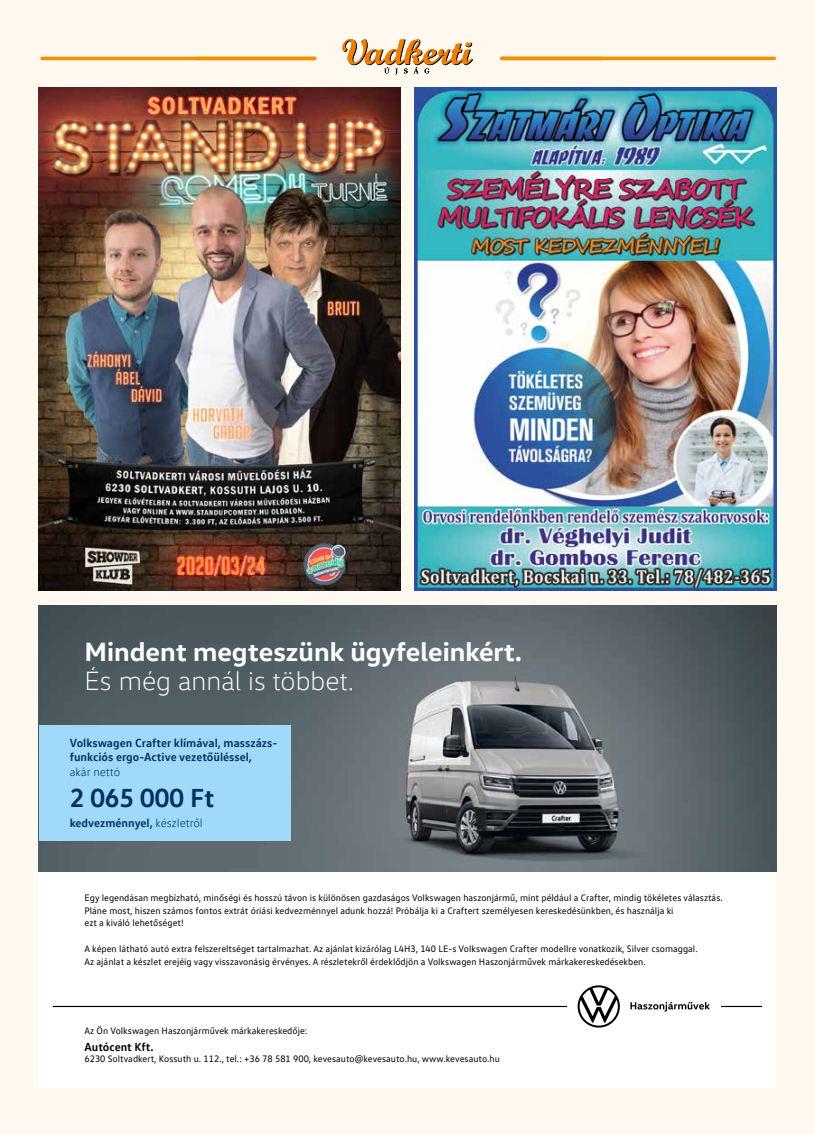
<style>
.page{position:relative;width:815px;height:1134px;background:#fff9ef}
.page>*{position:absolute;margin:0;border:0;box-sizing:border-box;transform-origin:0 0}
.t1{font:700 26.88px "VW Head";color:#fff}
.t2{font:300 26.88px "VW Head";color:#fff}
.t3{font:700 26.62px "VW Text";color:#00305f}
.t4{font:700 12px/14.4px "VW Text";color:#00305f}
.t5{font:300 12px "VW Text";color:#00305f}
.t6{font:700 11.88px "VW Text";color:#000}
.t7{font:9.5px/12.9px "VW Text";color:#000}
.s1{font-weight:300}
</style>
<div class="page">
<svg style="left:342px;top:39px;width:130px;height:36px"></svg>
<hr style="left:500px;top:57px;width:276px;height:3px;background:#f29200;border-radius:2px">
<hr style="left:40px;top:57px;width:276px;height:3px;background:#f29200;border-radius:2px">
<img style="left:415px;top:88px;width:361px;height:503px">
<div style="left:39px;top:606px;width:737px;height:482px;background:#fff"></div>
<img style="left:39px;top:606px;width:737px;height:265px">
<div style="left:39px;top:725px;width:252px;height:116px;background:#a1daf8"></div>
<hr style="left:53px;top:1006px;width:514px;height:1px;background:#000">
<hr style="left:721px;top:1006px;width:41px;height:1px;background:#000">
<svg style="left:578px;top:985px;width:42px;height:42px"></svg>
<svg style="left:630px;top:1002px;width:80px;height:9px"></svg>
<img style="left:39px;top:88px;width:361px;height:503px">
<h1 class="t1" style="left:85px;top:634px;width:439px">Mindent megteszünk ügyfeleinkért.</h1>
<h1 class="t2" style="left:85px;top:665px;width:271px">És még annál is többet.</h1>
<p class="t4" style="left:70px;top:735px;width:209px">Volkswagen Crafter klímával, masszázs&shy;funkciós ergo-Active vezetőüléssel,</p>
<p class="t5" style="left:70px;top:764px;width:52px">akár nettó</p>
<h2 class="t3" style="left:70px;top:780px;width:146px">2 065 000 Ft</h2>
<p class="t4" style="left:70px;top:816px;width:135px">kedvezménnyel, <span class="s1">készletről</span></p>
<p class="t7" style="left:85px;top:891px;width:640px">Egy legendásan megbízható, minőségi és hosszú távon is különösen gazdaságos Volkswagen haszonjármű, mint például a Crafter, mindig tökéletes választás.<br>Pláne most, hiszen számos fontos extrát óriási kedvezménnyel adunk hozzá! Próbálja ki a Craftert személyesen kereskedésünkben, és használja ki<br>ezt a kiváló lehetőséget!</p>
<p class="t7" style="left:85px;top:942px;width:615px">A képen látható autó extra felszereltséget tartalmazhat. Az ajánlat kizárólag L4H3, 140 LE-s Volkswagen Crafter modellre vonatkozik, Silver csomaggal.<br>Az ajánlat a készlet erejéig vagy visszavonásig érvényes. A részletekről érdeklődjön a Volkswagen Haszonjárművek márkakereskedésekben.</p>
<p class="t7" style="left:85px;top:1024px;width:224px">Az Ön Volkswagen Haszonjárművek márkakereskedője:</p>
<p class="t6" style="left:85px;top:1039px;width:71px">Autócent Kft.</p>
<p class="t7" style="left:85px;top:1052px;width:417px">6230 Soltvadkert, Kossuth u. 112., tel.: +36 78 581 900, kevesauto@kevesauto.hu, www.kevesauto.hu</p>
</div>
